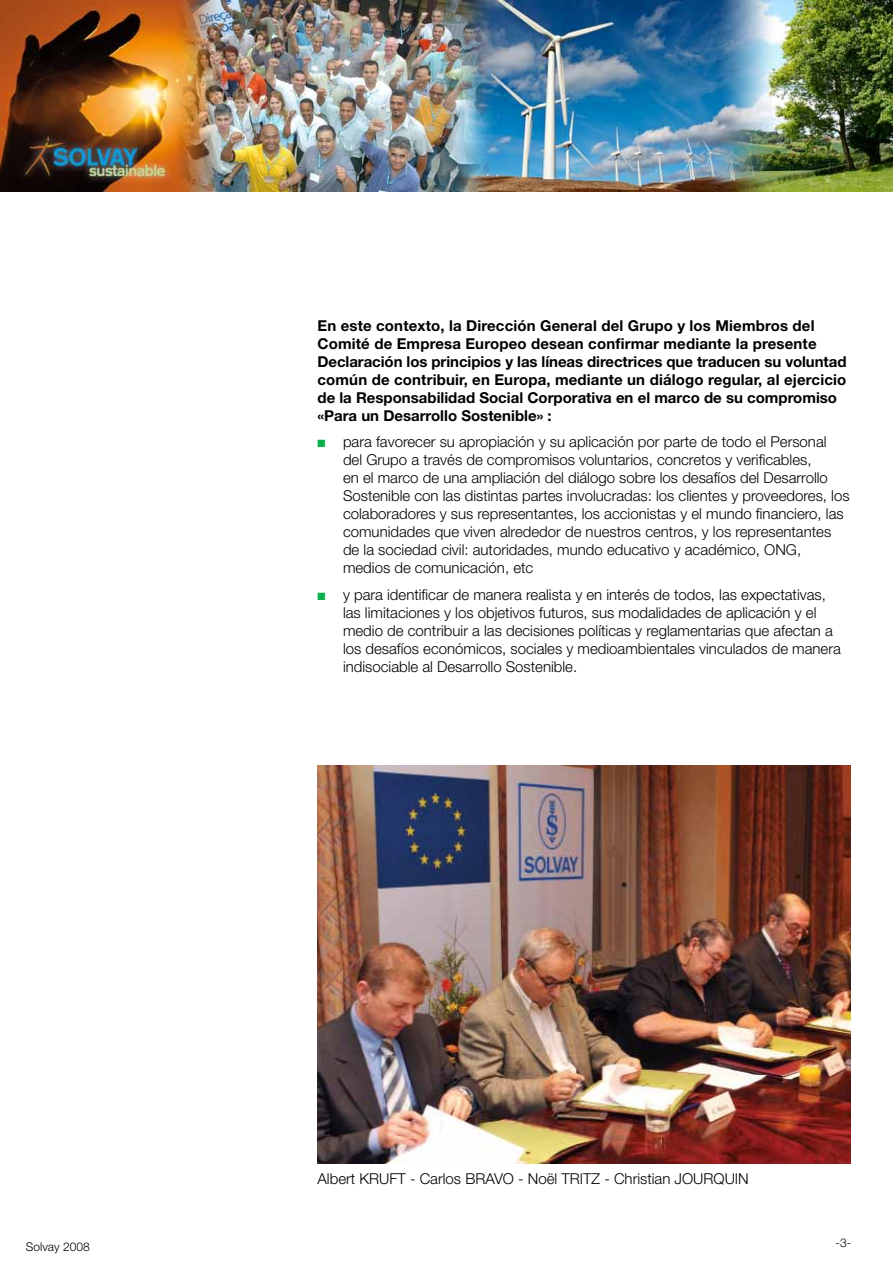
<style>
.page{position:relative;width:893px;height:1263px;background:#fff}
.page>*{position:absolute;margin:0;border:0;box-sizing:border-box;transform-origin:0 0}
.t1{font:300 15px/18px "Helvetica Neue";color:#000}
.t2{font:700 15px/18px "Helvetica Neue";color:#000}
.t3{font:300 12px "Helvetica Neue";color:#000}
.s1{color:#0db14b}
</style>
<div class="page">
<img style="left:0;top:0;width:893px;height:191px">
<img style="left:317px;top:766px;width:533px;height:398px">
<p class="t3" style="left:26px;top:1239px;width:65px">Solvay 2008</p>
<p class="t2" style="left:317px;top:316px;width:530px">En este contexto, la Dirección General del Grupo y los Miembros del Comité de Empresa Europeo desean confirmar mediante la presente Declaración los principios y las líneas directrices que traducen su voluntad común de contribuir, en Europa, mediante un diálogo regular, al ejercicio de la Responsabilidad Social Corporativa en el marco de su compromiso «Para un Desarrollo Sostenible» :</p>
<p class="t1" style="left:343px;top:432px;width:508px;text-indent:-26px"><span class="s1">■</span> para favorecer su apropiación y su aplicación por parte de todo el Personal<br>del Grupo a través de compromisos voluntarios, concretos y verificables,<br>en el marco de una ampliación del diálogo sobre los desafíos del Desarrollo Sostenible con las distintas partes involucradas: los clientes y proveedores, los colaboradores y sus representantes, los accionistas y el mundo financiero, las comunidades que viven alrededor de nuestros centros, y los representantes de la sociedad civil: autoridades, mundo educativo y académico, ONG, medios de comunicación, etc</p>
<p class="t1" style="left:343px;top:585px;width:499px;text-indent:-26px"><span class="s1">■</span> y para identificar de manera realista y en interés de todos, las expectativas, las limitaciones y los objetivos futuros, sus modalidades de aplicación y el medio de contribuir a las decisiones políticas y reglamentarias que afectan a los desafíos económicos, sociales y medioambientales vinculados de manera indisociable al Desarrollo Sostenible.</p>
<p class="t1" style="left:317px;top:1169px;width:433px">Albert KRUFT - Carlos BRAVO - Noël TRITZ - Christian JOURQUIN</p>
<p class="t3" style="left:836px;top:1236px;width:17px">-3-</p>
</div>
